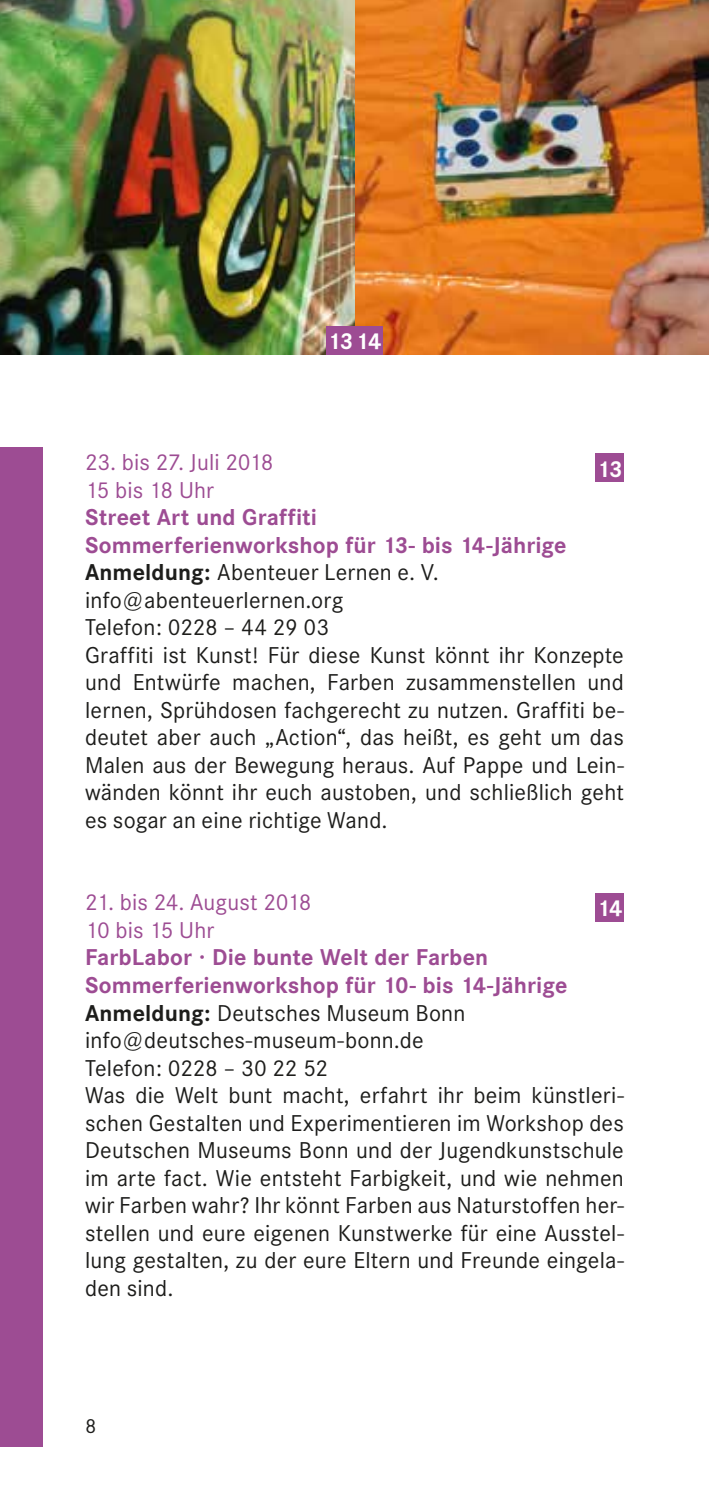
<style>
.page{position:relative;width:709px;height:1489px;background:#fff}
.page>*{position:absolute;margin:0;border:0;box-sizing:border-box;transform-origin:0 0}
.t1{font:22.5px/27.5px "Corporate SBQ";letter-spacing:.01em;color:#1d1d1b}
.t2{font:22.5px/27.5px "Corporate SBQ";letter-spacing:.005em;color:#9d4c93}
.t3{font:700 22.5px "Corporate SBQ";letter-spacing:-.05em;color:#fff}
.t4{font:20px "Corporate SBQ";color:#1d1d1b}
.s1{font-weight:700;color:#9d4c93}
.s2{font-weight:700}
</style>
<div class="page">
<div style="left:0;top:446px;width:43px;height:1000px;background:#9d4c93"></div>
<img style="left:0;top:0;width:709px;height:354px">
<div style="left:326px;top:326px;width:28px;height:28px;background:#9d4c93"></div>
<div style="left:595px;top:454px;width:29px;height:28px;background:#9d4c93"></div>
<div style="left:354px;top:326px;width:29px;height:28px;background:#9d4c93"></div>
<div style="left:595px;top:893px;width:29px;height:28px;background:#9d4c93"></div>
<p class="t3" style="left:327px;top:327px;width:56px">1314</p>
<p class="t2" style="left:85px;top:449px;width:190px">23. bis 27. Juli 2018<br>15 bis 18 Uhr</p>
<p class="t1" style="left:85px;top:504px;width:540px"><span class="s1">Street Art und Graffiti<br>Sommerferienworkshop für 13- bis 14-Jährige </span><span class="s2">Anmeldung:</span> Abenteuer Lernen e. V. info@abenteuerlernen.org<br>Telefon: 0228 – 44 29 03<br>Graffiti ist Kunst! Für diese Kunst könnt ihr Konzepte und Entwürfe machen, Farben zusammenstellen und lernen, Sprühdosen fachgerecht zu nutzen. Graffiti be&shy;deutet aber auch „Action“, das heißt, es geht um das Malen aus der Bewegung heraus. Auf Pappe und Lein&shy;wänden könnt ihr euch austoben, und schließlich geht es sogar an eine richtige Wand.</p>
<p class="t3" style="left:596px;top:455px;width:27px">13</p>
<p class="t2" style="left:85px;top:889px;width:228px">21. bis 24. August 2018<br>10 bis 15 Uhr</p>
<p class="t1" style="left:85px;top:944px;width:540px"><span class="s1">FarbLabor · Die bunte Welt der Farben Sommerferienworkshop für 10- bis 14-Jährige </span><span class="s2">Anmeldung:</span> Deutsches Museum Bonn info@deutsches-museum-bonn.de<br>Telefon: 0228 – 30 22 52<br>Was die Welt bunt macht, erfahrt ihr beim künstleri&shy;schen Gestalten und Experimentieren im Workshop des Deutschen Museums Bonn und der Jugendkunstschule im arte fact. Wie entsteht Farbigkeit, und wie nehmen wir Farben wahr? Ihr könnt Farben aus Naturstoffen her&shy;stellen und eure eigenen Kunstwerke für eine Ausstel&shy;lung gestalten, zu der eure Eltern und Freunde eingela&shy;den sind.</p>
<p class="t3" style="left:596px;top:894px;width:28px">14</p>
<p class="t4" style="left:85px;top:1413px;width:13px">8</p>
</div>
